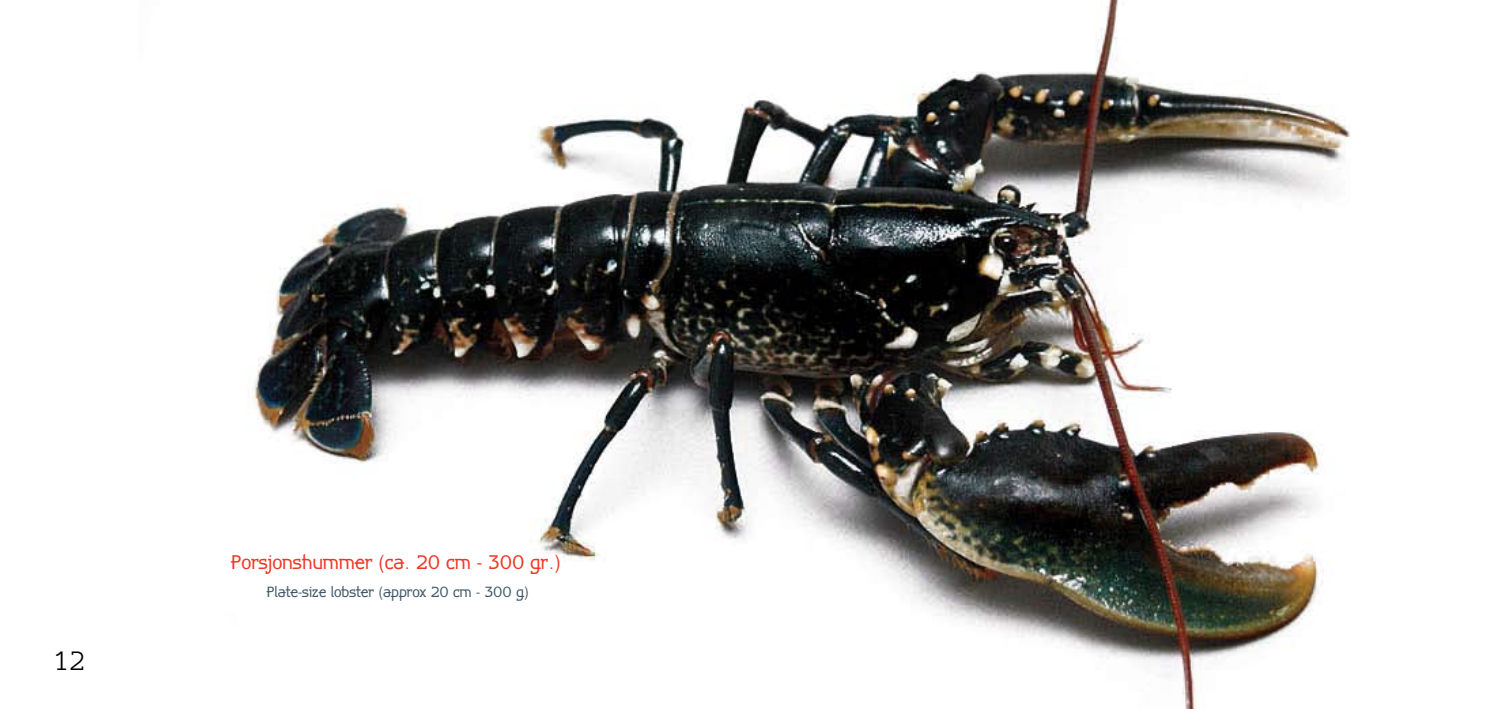
<style>
.page{position:relative;width:1489px;height:709px;background:#fff}
.page>*{position:absolute;margin:0;border:0;box-sizing:border-box;transform-origin:0 0}
.t1{font:300 27px "Alpha Bravo";color:#000}
.t2{font:20px "Alpha Bravo";color:#ef3726}
.t3{font:15px "Alpha Bravo";color:#415968}
</style>
<div class="page">
<img style="left:252px;top:0;width:1098px;height:709px">
<h1 class="t1" style="left:53px;top:645px;width:33px">12</h1>
<h2 class="t2" style="left:231px;top:551px;width:331px">Porsjonshummer (ca. 20 cm - 300 gr.)</h2>
<p class="t3" style="left:267px;top:583px;width:263px">Plate-size lobster (approx 20 cm - 300 g)</p>
</div>
